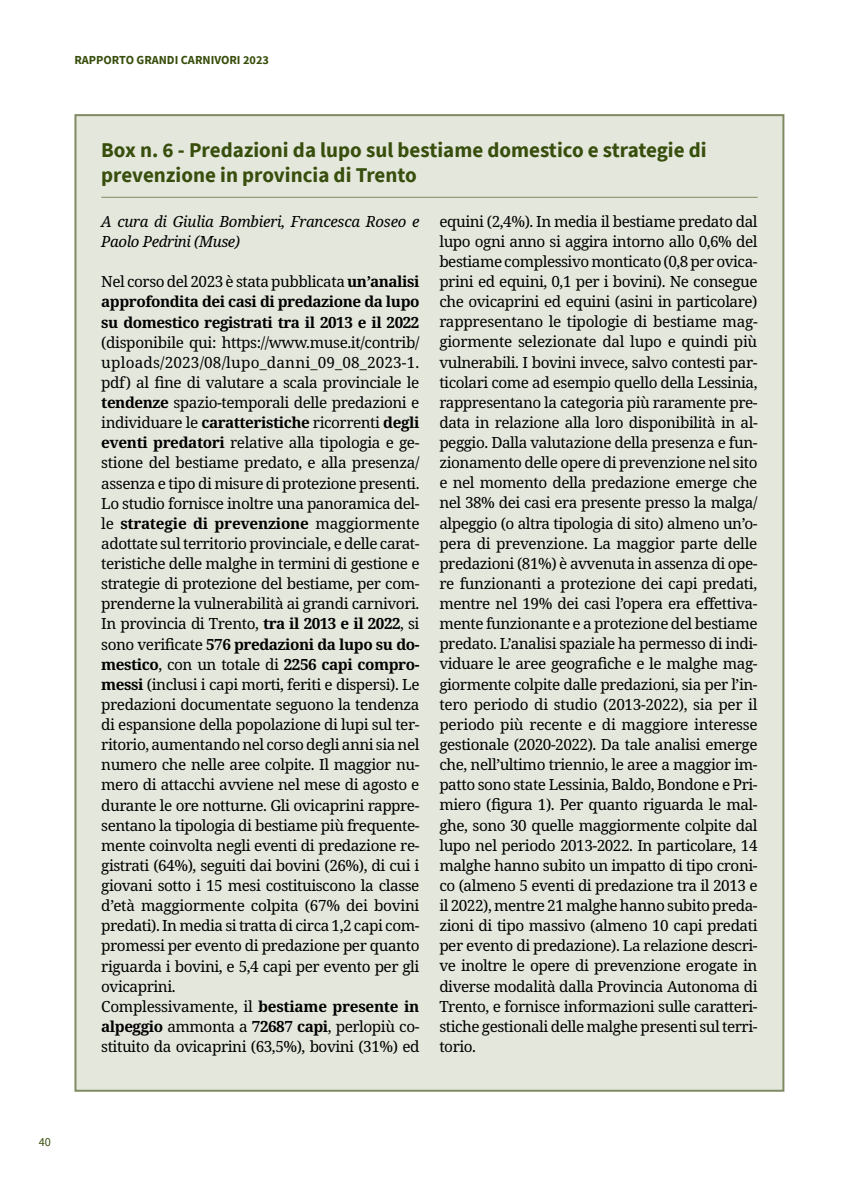
<style>
.page{position:relative;width:844px;height:1191px;background:#fff}
.page>*{position:absolute;margin:0;border:0;box-sizing:border-box;transform-origin:0 0}
.t1{font:700 21px/25.2px "Source Sans Pro";color:#384e0c}
.t2{font:15.4px/20.1px "Noto Serif";letter-spacing:-.03em;color:#000}
.t3{font:700 15.4px/20.1px "Noto Serif";letter-spacing:-.03em;color:#000;text-align:justify}
.t4{font:italic 15.4px/20.1px "Noto Serif";letter-spacing:-.015em;color:#000}
.t5{font:700 12.25px "Source Sans Pro";color:#384e0c}
.t6{font:12.25px "Source Sans Pro";color:#384e0c}
.s1{font-weight:400}
.s2{font-weight:700}
</style>
<div class="page">
<div style="left:75px;top:115px;width:708px;height:975px;background:#e4e7dc"></div>
<hr style="left:101px;top:197px;width:656px;height:1px;background:#7e8a61">
<p class="t5" style="left:74px;top:51px;width:196px">RAPPORTO GRANDI CARNIVORI 2023</p>
<h1 class="t1" style="left:101px;top:137px;width:606px">Box n. 6 - Predazioni da lupo sul bestiame domestico e strategie di prevenzione in provincia di Trento</h1>
<p class="t4" style="left:101px;top:212px;width:319px">A cura di Giulia Bombieri, Francesca Roseo e<br>Paolo Pedrini (Muse)</p>
<p class="t3" style="left:101px;top:272px;width:320px"><span class="s1">Nel corso del 2023 è stata pubblicata</span> un’analisi approfondita dei casi di predazione da lupo su domestico registrati tra il 2013 e il 2022</p>
<p class="t2" style="left:101px;top:332px;width:320px">(disponibile qui: https://www.muse.it/contrib/ uploads/2023/08/lupo_danni_09_08_2023-1. pdf) al fine di valutare a scala provinciale le <span class="s2">tendenze</span> spazio-temporali delle predazioni e individuare le <span class="s2">caratteristiche</span> ricorrenti <span class="s2">degli eventi predatori</span> relative alla tipologia e ge&shy;stione del bestiame predato, e alla presenza/ assenza e tipo di misure di protezione presenti.<br>Lo studio fornisce inoltre una panoramica del&shy;le <span class="s2">strategie di prevenzione</span> maggiormente adottate sul territorio provinciale, e delle carat&shy;teristiche delle malghe in termini di gestione e strategie di protezione del bestiame, per com&shy;prenderne la vulnerabilità ai grandi carnivori.<br>In provincia di Trento, <span class="s2">tra il 2013 e il 2022</span>, si sono verificate <span class="s2">576 predazioni da lupo su do&shy;mestico</span>, con un totale di <span class="s2">2256 capi compro&shy;messi</span> (inclusi i capi morti, feriti e dispersi). Le predazioni documentate seguono la tendenza di espansione della popolazione di lupi sul ter&shy;ritorio, aumentando nel corso degli anni sia nel numero che nelle aree colpite. Il maggior nu&shy;mero di attacchi avviene nel mese di agosto e durante le ore notturne. Gli ovicaprini rappre&shy;sentano la tipologia di bestiame più frequente&shy;mente coinvolta negli eventi di predazione re&shy;gistrati (64%), seguiti dai bovini (26%), di cui i giovani sotto i 15 mesi costituiscono la classe d’età maggiormente colpita (67% dei bovini predati). In media si tratta di circa 1,2 capi com&shy;promessi per evento di predazione per quanto riguarda i bovini, e 5,4 capi per evento per gli ovicaprini.<br>Complessivamente, il <span class="s2">bestiame presente in alpeggio</span> ammonta a <span class="s2">72687 capi</span>, perlopiù co&shy;stituito da ovicaprini (63,5%), bovini (31%) ed</p>
<p class="t2" style="left:439px;top:211px;width:320px;text-align:justify">equini (2,4%). In media il bestiame predato dal lupo ogni anno si aggira intorno allo 0,6% del bestiame complessivo monticato (0,8 per ovica&shy;prini ed equini, 0,1 per i bovini). Ne consegue che ovicaprini ed equini (asini in particolare) rappresentano le tipologie di bestiame mag&shy;giormente selezionate dal lupo e quindi più vulnerabili. I bovini invece, salvo contesti par&shy;ticolari come ad esempio quello della Lessinia, rappresentano la categoria più raramente pre&shy;data in relazione alla loro disponibilità in al&shy;peggio. Dalla valutazione della presenza e fun&shy;zionamento delle opere di prevenzione nel sito e nel momento della predazione emerge che nel 38% dei casi era presente presso la malga/ alpeggio (o altra tipologia di sito) almeno un’o&shy;pera di prevenzione. La maggior parte delle predazioni (81%) è avvenuta in assenza di ope&shy;re funzionanti a protezione dei capi predati, mentre nel 19% dei casi l’opera era effettiva&shy;mente funzionante e a protezione del bestiame predato. L’analisi spaziale ha permesso di indi&shy;viduare le aree geografiche e le malghe mag&shy;giormente colpite dalle predazioni, sia per l’in&shy;tero periodo di studio (2013-2022), sia per il periodo più recente e di maggiore interesse gestionale (2020-2022). Da tale analisi emerge che, nell’ultimo triennio, le aree a maggior im&shy;patto sono state Lessinia, Baldo, Bondone e Pri&shy;miero (figura 1). Per quanto riguarda le mal&shy;ghe, sono 30 quelle maggiormente colpite dal lupo nel periodo 2013-2022. In particolare, 14 malghe hanno subito un impatto di tipo croni&shy;co (almeno 5 eventi di predazione tra il 2013 e il 2022), mentre 21 malghe hanno subito preda&shy;zioni di tipo massivo (almeno 10 capi predati per evento di predazione). La relazione descri&shy;ve inoltre le opere di prevenzione erogate in diverse modalità dalla Provincia Autonoma di Trento, e fornisce informazioni sulle caratteri&shy;stiche gestionali delle malghe presenti sul terri&shy;torio.</p>
<p class="t6" style="left:39px;top:1134px;width:14px">40</p>
</div>
